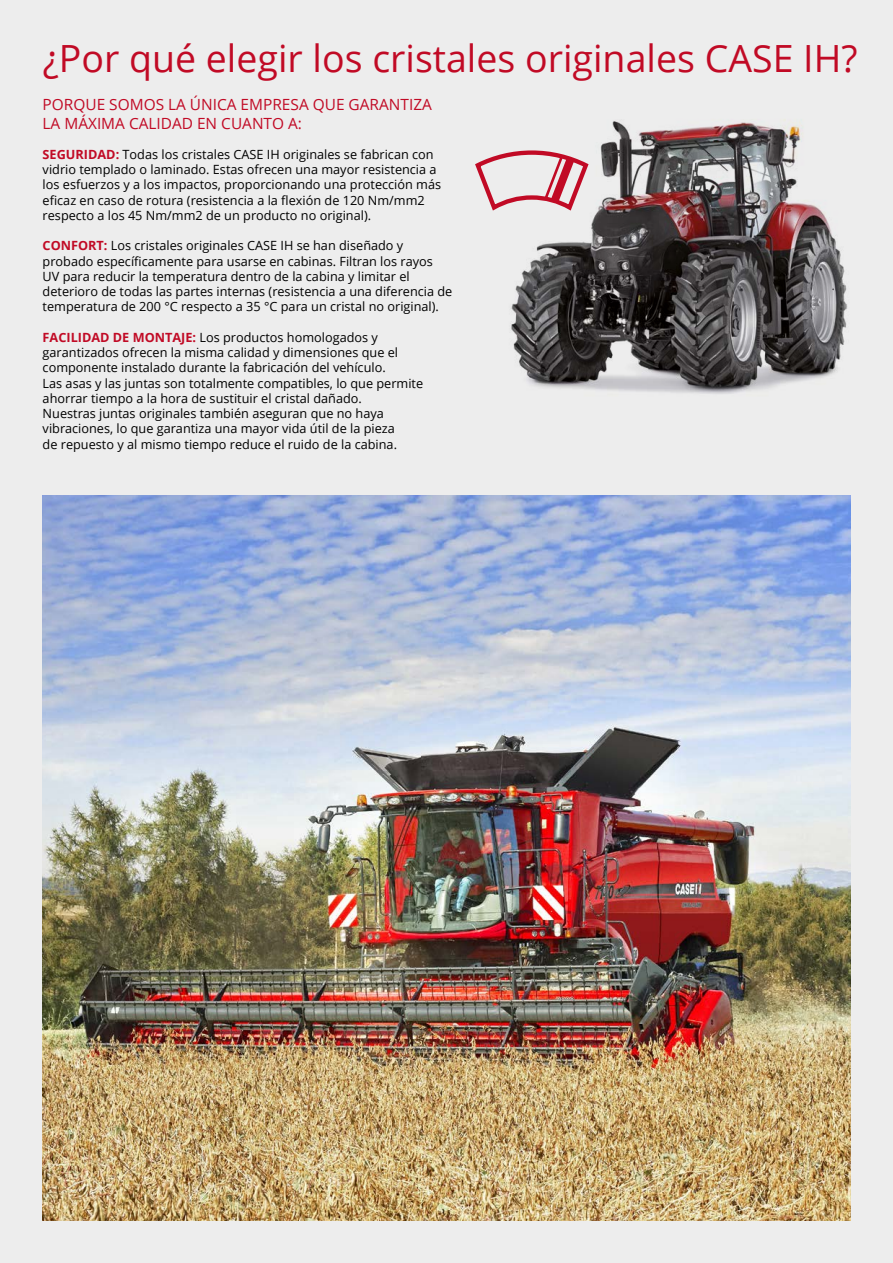
<style>
.page{position:relative;width:893px;height:1263px;background:#ededed}
.page>*{position:absolute;margin:0;border:0;box-sizing:border-box;transform-origin:0 0}
.t1{font:37.5px "Open Sans";color:#c10a25}
.t2{font:15.45px/18.5px "Open Sans";color:#c10a25}
.t3{font:12.75px/15.3px "Open Sans";color:#000}
.s1{font-weight:700;color:#c10a25}
</style>
<div class="page">
<img style="left:43px;top:495px;width:807px;height:725px">
<img style="left:511px;top:119px;width:337px;height:275px">
<svg style="left:475px;top:148px;width:117px;height:66px"></svg>
<h1 class="t1" style="left:43px;top:32px;width:816px">¿Por qué elegir los cristales originales CASE IH?</h1>
<p class="t2" style="left:43px;top:95px;width:391px">PORQUE SOMOS LA ÚNICA EMPRESA QUE GARANTIZA<br>LA MÁXIMA CALIDAD EN CUANTO A:</p>
<p class="t3" style="left:43px;top:146px;width:400px"><span class="s1">SEGURIDAD:</span> Todas los cristales CASE IH originales se fabrican con vidrio templado o laminado. Estas ofrecen una mayor resistencia a los esfuerzos y a los impactos, proporcionando una protección más eficaz en caso de rotura (resistencia a la flexión de 120 Nm/mm2 respecto a los 45 Nm/mm2 de un producto no original).</p>
<p class="t3" style="left:43px;top:238px;width:411px"><span class="s1">CONFORT:</span> Los cristales originales CASE IH se han diseñado y probado específicamente para usarse en cabinas. Filtran los rayos UV para reducir la temperatura dentro de la cabina y limitar el deterioro de todas las partes internas (resistencia a una diferencia de temperatura de 200 °C respecto a 35 °C para un cristal no original).</p>
<p class="t3" style="left:43px;top:329px;width:382px"><span class="s1">FACILIDAD DE MONTAJE:</span> Los productos homologados y garantizados ofrecen la misma calidad y dimensiones que el componente instalado durante la fabricación del vehículo.<br>Las asas y las juntas son totalmente compatibles, lo que permite ahorrar tiempo a la hora de sustituir el cristal dañado.<br>Nuestras juntas originales también aseguran que no haya vibraciones, lo que garantiza una mayor vida útil de la pieza<br>de repuesto y al mismo tiempo reduce el ruido de la cabina.</p>
</div>
